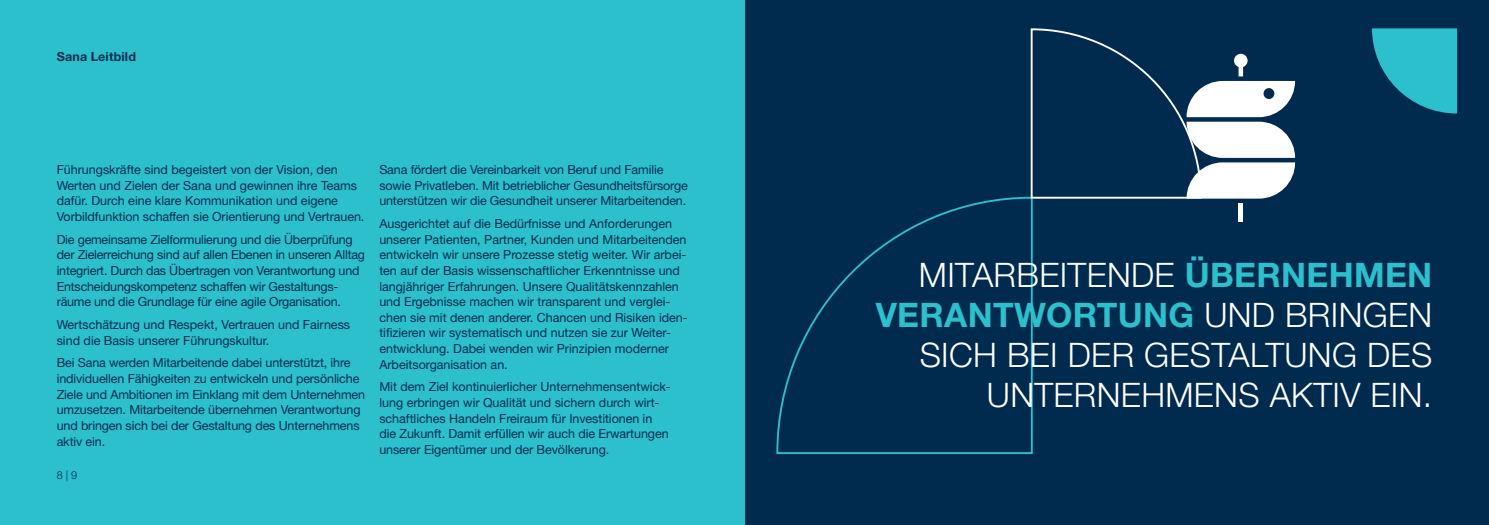
<style>
.page{position:relative;width:1489px;height:525px;background:#fff}
.page>*{position:absolute;margin:0;border:0;box-sizing:border-box;transform-origin:0 0}
.t1{font:300 33.75px/40px "Helvetica Neue LT Pro";letter-spacing:.01em;color:#fff;text-align:right}
.t2{font:12.5px/15.6px "Helvetica Neue LT Pro";letter-spacing:-.005em;color:#002b4f}
.t3{font:700 12.5px "Helvetica Neue LT Pro";letter-spacing:.015em;color:#002b4f}
.t4{font:300 11px "Helvetica Neue LT Pro";color:#002b4f}
.s1{font-weight:700;color:#2cc0cd}
</style>
<div class="page">
<div style="left:744px;top:0;width:744px;height:524px;background:#002b4f"></div>
<div style="left:0;top:0;width:744px;height:524px;background:#2cc0cd"></div>
<svg style="left:776px;top:196px;width:257px;height:258px"></svg>
<svg style="left:1372px;top:28px;width:84px;height:85px"></svg>
<hr style="left:1238px;top:203px;width:4px;height:18px;background:#fff">
<svg style="left:1029px;top:28px;width:265px;height:171px"></svg>
<p class="t3" style="left:57px;top:49px;width:81px">Sana Leitbild</p>
<p class="t2" style="left:57px;top:161px;width:309px">Führungskräfte sind begeistert von der Vision, den Werten und Zielen der Sana und gewinnen ihre Teams dafür. Durch eine klare Kommunikation und eigene Vorbildfunktion schaffen sie Orientierung und Vertrauen.</p>
<p class="t2" style="left:57px;top:231px;width:310px">Die gemeinsame Zielformulierung und die Überprüfung der Zielerreichung sind auf allen Ebenen in unseren Alltag integriert. Durch das Übertragen von Verantwortung und Entscheidungskompetenz schaffen wir Gestaltungs&shy;räume und die Grundlage für eine agile Organisation.</p>
<p class="t2" style="left:57px;top:316px;width:295px">Wertschätzung und Respekt, Vertrauen und Fairness sind die Basis unserer Führungskultur.</p>
<p class="t2" style="left:57px;top:354px;width:310px">Bei Sana werden Mitarbeitende dabei unterstützt, ihre individuellen Fähigkeiten zu entwickeln und persönliche Ziele und Ambitionen im Einklang mit dem Unternehmen umzusetzen. Mitarbeitende übernehmen Verantwortung und bringen sich bei der Gestaltung des Unternehmens aktiv ein.</p>
<p class="t4" style="left:57px;top:468px;width:22px">8 | 9</p>
<p class="t2" style="left:379px;top:161px;width:310px">Sana fördert die Vereinbarkeit von Beruf und Familie sowie Privatleben. Mit betrieblicher Gesundheitsfürsorge unterstützen wir die Gesundheit unserer Mitarbeitenden.</p>
<p class="t2" style="left:379px;top:215px;width:310px">Ausgerichtet auf die Bedürfnisse und Anforderungen unserer Patienten, Partner, Kunden und Mitarbeitenden entwickeln wir unsere Prozesse stetig weiter. Wir arbei&shy;ten auf der Basis wissenschaftlicher Erkenntnisse und langjähriger Erfahrungen. Unsere Qualitätskennzahlen und Ergebnisse machen wir transparent und verglei&shy;chen sie mit denen anderer. Chancen und Risiken iden&shy;tifizieren wir systematisch und nutzen sie zur Weiter&shy;entwicklung. Dabei wenden wir Prinzipien moderner Arbeitsorganisation an.</p>
<p class="t2" style="left:379px;top:378px;width:293px">Mit dem Ziel kontinuierlicher Unternehmensentwick&shy;lung erbringen wir Qualität und sichern durch wirt&shy;schaftliches Handeln Freiraum für Investitionen in die Zukunft. Damit erfüllen wir auch die Erwartungen unserer Eigentümer und der Bevölkerung.</p>
<h1 class="t1" style="left:875px;top:254px;width:558px">MITARBEITENDE <span class="s1">ÜBERNEHMEN<br>VERANTWORTUNG</span> UND BRINGEN<br>SICH BEI DER GESTALTUNG DES<br>UNTERNEHMENS AKTIV EIN.</h1>
</div>
